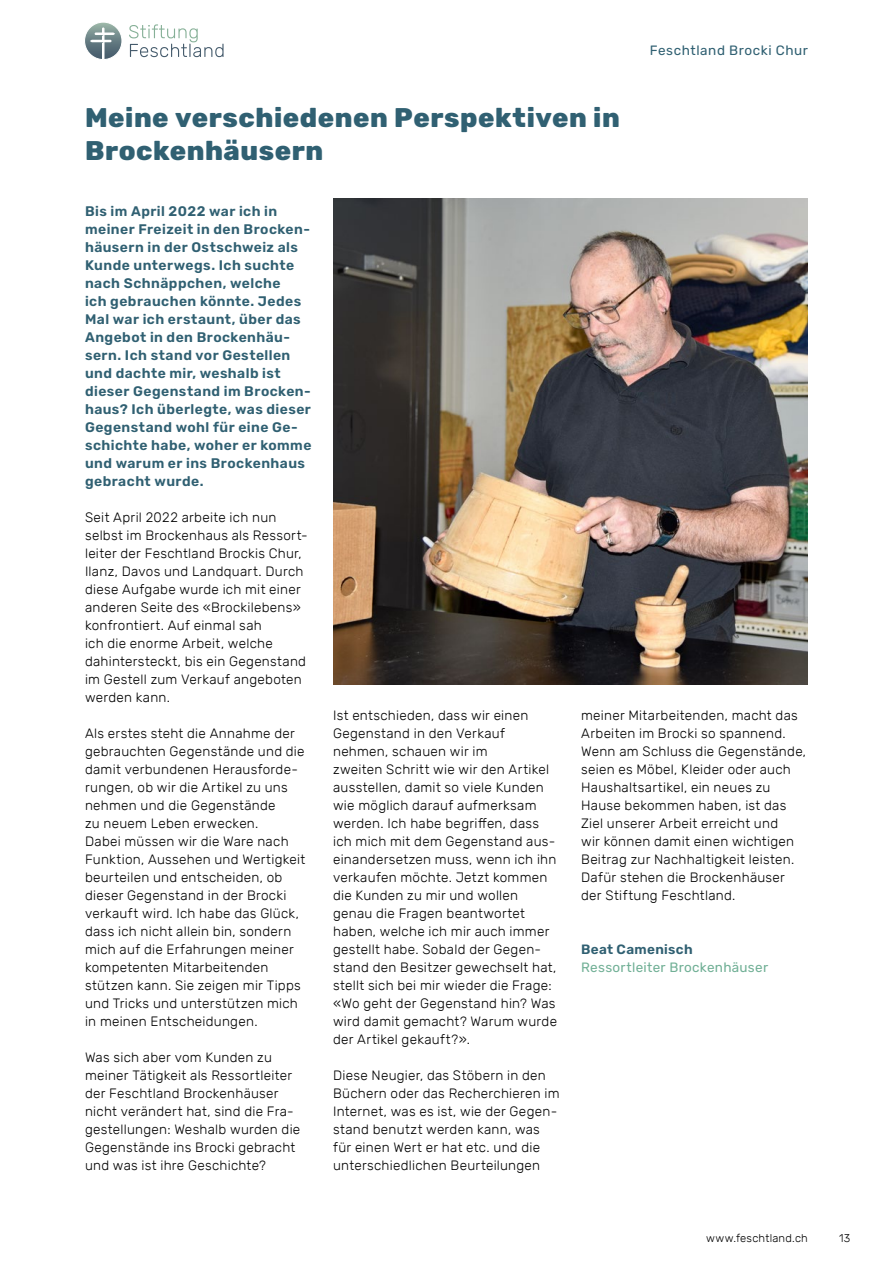
<style>
.page{position:relative;width:893px;height:1263px;background:#fff}
.page>*{position:absolute;margin:0;border:0;box-sizing:border-box;transform-origin:0 0}
.t1{font:800 27px/32.4px "Rubik";letter-spacing:.02em;color:#306072}
.t2{font:600 13.8px/18px "Rubik";letter-spacing:.03em;color:#306072}
.t3{font:300 13.5px/18px "Rubik";letter-spacing:.02em;color:#000}
.t4{font:13.5px "Rubik";letter-spacing:.02em;color:#71b096}
.t5{font:13.5px "Rubik";letter-spacing:.04em;color:#306072}
.t6{font:600 13.5px "Rubik";letter-spacing:.025em;color:#306072}
.t7{font:300 11.25px "Rubik";letter-spacing:.02em;color:#000}
</style>
<div class="page">
<svg style="left:129px;top:24px;width:95px;height:33px"></svg>
<svg style="left:85px;top:22px;width:37px;height:37px"></svg>
<img style="left:333px;top:198px;width:475px;height:486px">
<h1 class="t1" style="left:85px;top:102px;width:536px">Meine verschiedenen Perspektiven in<br>Brockenhäusern</h1>
<p class="t5" style="left:650px;top:43px;width:160px">Feschtland Brocki Chur</p>
<p class="t2" style="left:85px;top:203px;width:228px">Bis im April 2022 war ich in meiner Freizeit in den Brocken&shy;häusern in der Ostschweiz als<br>Kunde unterwegs. Ich suchte nach Schnäppchen, welche<br>ich gebrauchen könnte. Jedes<br>Mal war ich erstaunt, über das<br>Angebot in den Brockenhäu&shy;sern. Ich stand vor Gestellen und dachte mir, weshalb ist dieser Gegenstand im Brocken&shy;haus? Ich überlegte, was dieser<br>Gegenstand wohl für eine Ge&shy;schichte habe, woher er komme und warum er ins Brockenhaus gebracht wurde.</p>
<p class="t3" style="left:85px;top:509px;width:224px">Seit April 2022 arbeite ich nun selbst im Brockenhaus als Ressort&shy;leiter der Feschtland Brockis Chur,<br>Ilanz, Davos und Landquart. Durch diese Aufgabe wurde ich mit einer anderen Seite des «Brockilebens» konfrontiert. Auf einmal sah<br>ich die enorme Arbeit, welche dahintersteckt, bis ein Gegenstand im Gestell zum Verkauf angeboten werden kann.</p>
<p class="t3" style="left:85px;top:725px;width:222px">Als erstes steht die Annahme der gebrauchten Gegenstände und die damit verbundenen Herausforde&shy;rungen, ob wir die Artikel zu uns nehmen und die Gegenstände<br>zu neuem Leben erwecken.<br>Dabei müssen wir die Ware nach<br>Funktion, Aussehen und Wertigkeit beurteilen und entscheiden, ob dieser Gegenstand in der Brocki verkauft wird. Ich habe das Glück, dass ich nicht allein bin, sondern mich auf die Erfahrungen meiner kompetenten Mitarbeitenden stützen kann. Sie zeigen mir Tipps und Tricks und unterstützen mich in meinen Entscheidungen.</p>
<p class="t3" style="left:85px;top:1049px;width:217px">Was sich aber vom Kunden zu meiner Tätigkeit als Ressortleiter der Feschtland Brockenhäuser nicht verändert hat, sind die Fra&shy;gestellungen: Weshalb wurden die<br>Gegenstände ins Brocki gebracht und was ist ihre Geschichte?</p>
<p class="t3" style="left:333px;top:707px;width:225px">Ist entschieden, dass wir einen<br>Gegenstand in den Verkauf nehmen, schauen wir im<br>zweiten Schritt wie wir den Artikel ausstellen, damit so viele Kunden wie möglich darauf aufmerksam werden. Ich habe begriffen, dass ich mich mit dem Gegenstand aus&shy;einandersetzen muss, wenn ich ihn verkaufen möchte. Jetzt kommen die Kunden zu mir und wollen genau die Fragen beantwortet haben, welche ich mir auch immer gestellt habe. Sobald der Gegen&shy;stand den Besitzer gewechselt hat, stellt sich bei mir wieder die Frage: «Wo geht der Gegenstand hin? Was wird damit gemacht? Warum wurde der Artikel gekauft?».</p>
<p class="t3" style="left:333px;top:1066px;width:228px">Diese Neugier, das Stöbern in den Büchern oder das Recherchieren im Internet, was es ist, wie der Gegen&shy;stand benutzt werden kann, was für einen Wert er hat etc. und die unterschiedlichen Beurteilungen</p>
<p class="t3" style="left:581px;top:706px;width:226px">meiner Mitarbeitenden, macht das<br>Arbeiten im Brocki so spannend.<br>Wenn am Schluss die Gegenstände, seien es Möbel, Kleider oder auch<br>Haushaltsartikel, ein neues zu<br>Hause bekommen haben, ist das<br>Ziel unserer Arbeit erreicht und<br>wir können damit einen wichtigen<br>Beitrag zur Nachhaltigkeit leisten.<br>Dafür stehen die Brockenhäuser der Stiftung Feschtland.</p>
<p class="t6" style="left:581px;top:942px;width:113px">Beat Camenisch</p>
<p class="t4" style="left:581px;top:959px;width:188px">Ressortleiter Brockenhäuser</p>
<p class="t7" style="left:706px;top:1231px;width:103px">www.feschtland.ch</p>
<p class="t7" style="left:839px;top:1231px;width:13px">13</p>
</div>
